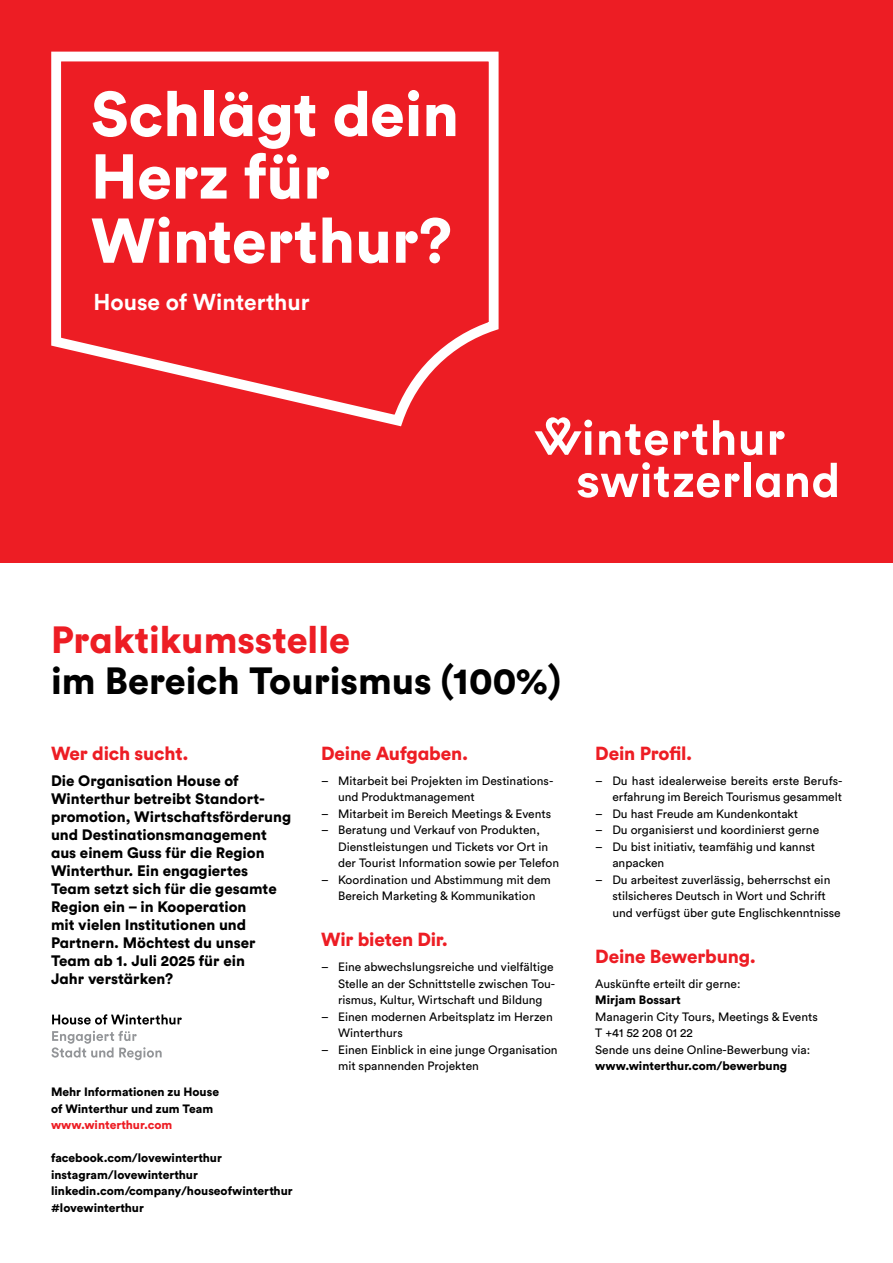
<style>
.page{position:relative;width:893px;height:1263px;background:#fff}
.page>*{position:absolute;margin:0;border:0;box-sizing:border-box;transform-origin:0 0}
.t1{font:900 62.55px/63.3px "Circular Std";color:#fff}
.t2{font:900 37.5px "Circular Std";color:#000}
.t3{font:900 37.5px "Circular Std";color:#ed1d24}
.t4{font:700 22.8px "Circular Std";color:#fff}
.t5{font:900 18.75px "Circular Std";letter-spacing:-.01em;color:#ed1d24}
.t6{font:900 15px/18px "Circular Std";color:#000}
.t7{font:12px/16.5px "Circular Std";color:#000}
.t8{font:900 12px/16.5px "Circular Std";color:#000}
.t9{font:900 12px "Circular Std";color:#ed1d24}
</style>
<div class="page">
<div style="left:0;top:0;width:893px;height:572px;background:#ed1d24"></div>
<svg style="left:599px;top:424px;width:69px;height:31px"></svg>
<div style="left:680px;top:431px;width:9px;height:8px;background:#fff;border-radius:4px"></div>
<svg style="left:692px;top:424px;width:15px;height:31px"></svg>
<svg style="left:713px;top:420px;width:21px;height:35px"></svg>
<svg style="left:741px;top:431px;width:21px;height:24px"></svg>
<div style="left:776px;top:431px;width:9px;height:8px;background:#fff;border-radius:4px"></div>
<svg style="left:535px;top:417px;width:57px;height:38px"></svg>
<div style="left:731px;top:473px;width:9px;height:9px;background:#fff;border-radius:4px"></div>
<div style="left:744px;top:463px;width:6px;height:34px;background:#fff"></div>
<svg style="left:756px;top:473px;width:24px;height:25px"></svg>
<svg style="left:787px;top:463px;width:50px;height:34px"></svg>
<svg style="left:578px;top:462px;width:142px;height:36px"></svg>
<svg style="left:51px;top:51px;width:448px;height:376px"></svg>
<div style="left:0;top:563px;width:893px;height:700px;background:#fff"></div>
<svg style="left:52px;top:1014px;width:130px;height:10px"></svg>
<svg style="left:51px;top:1031px;width:111px;height:29px"></svg>
<h1 class="t1" style="left:91px;top:81px;width:370px">Schlägt dein<br>Herz für<br>Winterthur?</h1>
<h3 class="t4" style="left:94px;top:287px;width:217px">House of Winterthur</h3>
<h2 class="t3" style="left:51px;top:615px;width:301px">Praktikumsstelle</h2>
<h2 class="t2" style="left:51px;top:655px;width:511px">im Bereich Tourismus (100%)</h2>
<h3 class="t5" style="left:51px;top:741px;width:139px">Wer dich sucht.</h3>
<p class="t6" style="left:51px;top:772px;width:242px">Die Organisation House of<br>Winterthur betreibt Standort&shy;promotion, Wirtschaftsförderung und Destinationsmanagement aus einem Guss für die Region<br>Winterthur. Ein engagiertes<br>Team setzt sich für die gesamte<br>Region ein – in Kooperation<br>mit vielen Institutionen und<br>Partnern. Möchtest du unser<br>Team ab 1. Juli 2025 für ein<br>Jahr verstärken?</p>
<p class="t8" style="left:51px;top:1084px;width:170px">Mehr Informationen zu House of Winterthur und zum Team</p>
<p class="t9" style="left:51px;top:1117px;width:123px">www.winterthur.com</p>
<p class="t8" style="left:51px;top:1150px;width:243px">facebook.com/lovewinterthur instagram/lovewinterthur linkedin.com/company/houseofwinterthur #lovewinterthur</p>
<h3 class="t5" style="left:321px;top:741px;width:149px">Deine Aufgaben.</h3>
<p class="t7" style="left:338px;top:772px;width:217px;text-indent:-17px">– Mitarbeit bei Projekten im Destinations&shy;und Produktmanagement</p>
<p class="t7" style="left:321px;top:805px;width:232px">– Mitarbeit im Bereich Meetings &amp; Events</p>
<p class="t7" style="left:338px;top:822px;width:223px;text-indent:-17px">– Beratung und Verkauf von Produkten,<br>Dienstleistungen und Tickets vor Ort in der Tourist Information sowie per Telefon</p>
<p class="t7" style="left:321px;top:871px;width:231px;text-align:center">– Koordination und Abstimmung mit dem<br>Bereich Marketing &amp; Kommunikation</p>
<h3 class="t5" style="left:321px;top:927px;width:128px">Wir bieten Dir.</h3>
<p class="t7" style="left:338px;top:959px;width:219px;text-indent:-17px">– Eine abwechslungsreiche und vielfältige<br>Stelle an der Schnittstelle zwischen Tou&shy;rismus, Kultur, Wirtschaft und Bildung</p>
<p class="t7" style="left:338px;top:1008px;width:216px;text-indent:-17px">– Einen modernen Arbeitsplatz im Herzen<br>Winterthurs</p>
<p class="t7" style="left:338px;top:1041px;width:221px;text-indent:-17px">– Einen Einblick in eine junge Organisation mit spannenden Projekten</p>
<h3 class="t5" style="left:595px;top:741px;width:99px">Dein Profil.</h3>
<p class="t7" style="left:595px;top:772px;width:249px;text-align:right">– Du hast idealerweise bereits erste Berufs&shy;erfahrung im Bereich Tourismus gesammelt</p>
<p class="t7" style="left:595px;top:805px;width:204px">– Du hast Freude am Kundenkontakt</p>
<p class="t7" style="left:595px;top:822px;width:225px">– Du organisierst und koordinierst gerne</p>
<p class="t7" style="left:612px;top:838px;width:204px;text-indent:-17px">– Du bist initiativ, teamfähig und kannst anpacken</p>
<p class="t7" style="left:612px;top:871px;width:230px;text-indent:-17px">– Du arbeitest zuverlässig, beherrschst ein stilsicheres Deutsch in Wort und Schrift und verfügst über gute Englischkenntnisse</p>
<h3 class="t5" style="left:595px;top:944px;width:162px">Deine Bewerbung.</h3>
<p class="t7" style="left:595px;top:975px;width:147px">Auskünfte erteilt dir gerne:</p>
<p class="t8" style="left:595px;top:991px;width:87px">Mirjam Bossart</p>
<p class="t7" style="left:595px;top:1008px;width:224px">Managerin City Tours, Meetings &amp; Events<br>T +41 52 208 01 22<br>Sende uns deine Online-Bewerbung via:</p>
<p class="t8" style="left:595px;top:1057px;width:193px">www.winterthur.com/bewerbung</p>
</div>
